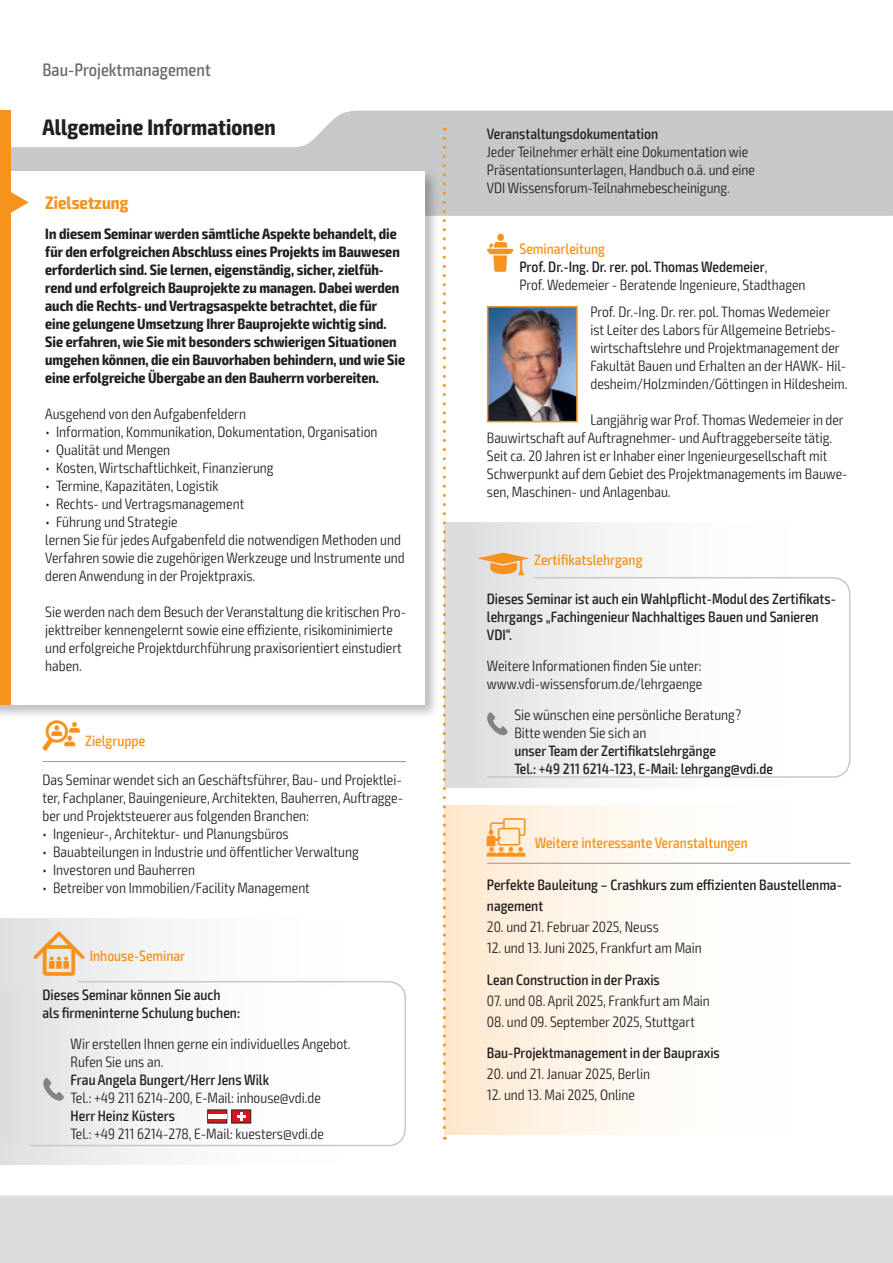
<style>
.page{position:relative;width:893px;height:1263px;background:#fff}
.page>*{position:absolute;margin:0;border:0;box-sizing:border-box;transform-origin:0 0}
.t1{font:700 condensed 22.5px "Exo 2";letter-spacing:.005em;color:#231f20}
.t2{font:500 condensed 18px "Exo 2";color:#6c6d70}
.t3{font:700 condensed 18px "Exo 2";color:#f7931d}
.t4{font:300 condensed 15px/18px "Exo 2";color:#231f20}
.t5{font:700 condensed 15px/18px "Exo 2";color:#231f20}
.t6{font:500 condensed 15px/18px "Exo 2";color:#231f20}
.t7{font:500 condensed 15px "Exo 2";color:#f7931d}
.s1{font-family:"VDI Iconset S4 A Regular";font-weight:400;font-stretch:normal}
.s2{font-family:"VDI Iconset S4 A Regular";font-weight:400;font-stretch:normal;font-size:15.45px}
.s3{font-family:"VDI Iconset S4 A Regular";font-weight:400;font-stretch:normal;color:#f7931d}
.s4{font-weight:500;color:#f7931d}
.s5{font-weight:500}
.s6{font-family:"VDI Iconset S4 A Regular";font-weight:400;font-stretch:normal;font-size:19.5px}
</style>
<div class="page">
<div style="left:0;top:1195px;width:893px;height:68px;background:#dcdddf"></div>
<svg style="left:11px;top:111px;width:881px;height:105px;fill:#c7c8ca"></svg>
<hr style="left:892px;top:111px;width:1px;height:105px;background:#f7931d">
<div style="left:0;top:111px;width:11px;height:63px;background:#f7931d"></div>
<div style="left:444px;top:806px;width:406px;height:328px;background:linear-gradient(to right,#feebd5,#feffff)"></div>
<hr style="left:487px;top:863px;width:363px;height:1px;background:#939598">
<hr style="left:43px;top:761px;width:363px;height:1px;background:#939598">
<div style="left:0;top:168px;width:440px;height:552px;background:#231f20;opacity:.3"></div>
<div style="left:0;top:171px;width:424px;height:534px;background:#fff"></div>
<div style="left:0;top:171px;width:11px;height:534px;background:#f7931d"></div>
<svg style="left:11px;top:192px;width:18px;height:21px"></svg>
<img style="left:490px;top:309px;width:85px;height:110px">
<div style="left:487px;top:306px;width:91px;height:116px;border:2px solid #f7931d"></div>
<div style="left:0;top:918px;width:406px;height:247px;background:linear-gradient(to right,#e4e5e7,#fff)"></div>
<svg style="left:29px;top:980px;width:377px;height:167px"></svg>
<div style="left:0;top:990px;width:383px;height:152px;background:linear-gradient(to right,#e2e3e5,#fff)"></div>
<svg style="left:207px;top:1109px;width:44px;height:14px"></svg>
<hr style="left:208px;top:1114px;width:19px;height:4px;background:#fff">
<svg style="left:43px;top:1078px;width:21px;height:23px"></svg>
<div style="left:444px;top:522px;width:406px;height:265px;background:linear-gradient(to right,#dfe0e2,#fff)"></div>
<svg style="left:486px;top:576px;width:365px;height:202px"></svg>
<div style="left:444px;top:582px;width:394px;height:192px;background:linear-gradient(to right,#dfe0e2,#fff)"></div>
<svg style="left:487px;top:712px;width:21px;height:24px"></svg>
<svg style="left:443px;top:138px;width:3px;height:1002px"></svg>
<p class="t2" style="left:43px;top:59px;width:170px">Bau-Projektmanagement</p>
<h1 class="t1" style="left:43px;top:113px;width:235px">Allgemeine Informationen</h1>
<p class="t6" style="left:487px;top:125px;width:173px">Veranstaltungsdokumentation</p>
<p class="t4" style="left:487px;top:143px;width:270px">Jeder Teilnehmer erhält eine Dokumentation wie<br>Präsentationsunterlagen, Handbuch o.ä. und eine<br>VDI Wissensforum-Teilnahmebescheinigung.</p>
<p class="t3" style="left:45px;top:192px;width:85px">Zielsetzung</p>
<p class="t5" style="left:45px;top:225px;width:361px">In diesem Seminar werden sämtliche Aspekte behandelt, die für den erfolgreichen Abschluss eines Projekts im Bauwesen erforderlich sind. Sie lernen, eigenständig, sicher, zielfüh&shy;rend und erfolgreich Bauprojekte zu managen. Dabei werden auch die Rechts- und Vertragsaspekte betrachtet, die für eine gelungene Umsetzung Ihrer Bauprojekte wichtig sind.<br>Sie erfahren, wie Sie mit besonders schwierigen Situationen umgehen können, die ein Bauvorhaben behindern, und wie Sie eine erfolgreiche Übergabe an den Bauherrn vorbereiten.</p>
<p class="t4" style="left:45px;top:405px;width:202px">Ausgehend von den Aufgabenfeldern</p>
<p class="t4" style="left:45px;top:423px;width:334px">• Information, Kommunikation, Dokumentation, Organisation</p>
<p class="t4" style="left:45px;top:441px;width:126px">• Qualität und Mengen</p>
<p class="t4" style="left:45px;top:459px;width:230px">• Kosten, Wirtschaftlichkeit, Finanzierung</p>
<p class="t4" style="left:45px;top:477px;width:175px">• Termine, Kapazitäten, Logistik</p>
<p class="t4" style="left:45px;top:495px;width:200px">• Rechts- und Vertragsmanagement</p>
<p class="t4" style="left:45px;top:513px;width:361px">• Führung und Strategie<br>lernen Sie für jedes Aufgabenfeld die notwendigen Methoden und Verfahren sowie die zugehörigen Werkzeuge und Instrumente und deren Anwendung in der Projektpraxis.</p>
<p class="t4" style="left:45px;top:603px;width:362px">Sie werden nach dem Besuch der Veranstaltung die kritischen Pro&shy;jekttreiber kennengelernt sowie eine effiziente, risikominimierte und erfolgreiche Projektdurchführung praxisorientiert einstudiert haben.</p>
<p class="t7" style="left:43px;top:732px;width:104px"><span class="s1">Z</span> Zielgruppe</p>
<p class="t4" style="left:43px;top:771px;width:362px;text-align:justify">Das Seminar wendet sich an Geschäftsführer, Bau- und Projektlei&shy;ter, Fachplaner, Bauingenieure, Architekten, Bauherren, Auftragge&shy;ber und Projektsteuerer aus folgenden Branchen:</p>
<p class="t4" style="left:43px;top:825px;width:248px">• Ingenieur-, Architektur- und Planungsbüros</p>
<p class="t4" style="left:43px;top:843px;width:318px">• Bauabteilungen in Industrie und öffentlicher Verwaltung</p>
<p class="t4" style="left:43px;top:861px;width:154px">• Investoren und Bauherren</p>
<p class="t4" style="left:43px;top:879px;width:269px">• Betreiber von Immobilien/Facility Management</p>
<p class="t7" style="left:33px;top:947px;width:153px"><span class="s2">I</span> Inhouse-Seminar</p>
<p class="t6" style="left:43px;top:986px;width:199px">Dieses Seminar können Sie auch als firmeninterne Schulung buchen:</p>
<p class="t4" style="left:71px;top:1035px;width:282px">Wir erstellen Ihnen gerne ein individuelles Angebot.<br>Rufen Sie uns an.</p>
<p class="t6" style="left:71px;top:1071px;width:200px">Frau Angela Bungert/Herr Jens Wilk</p>
<p class="t4" style="left:71px;top:1089px;width:252px">Tel.: +49 211 6214-200, E-Mail: inhouse@vdi.de</p>
<p class="t6" style="left:71px;top:1107px;width:106px">Herr Heinz Küsters</p>
<p class="t4" style="left:71px;top:1125px;width:255px">Tel.: +49 211 6214-278, E-Mail: kuesters@vdi.de</p>
<p class="t4" style="left:519px;top:240px;width:288px;text-indent:-33px"><span class="s3">L</span> <span class="s4">Seminarleitung<br></span><span class="s5">Prof. Dr.-Ing. Dr. rer. pol. Thomas Wedemeier</span>,<br>Prof. Wedemeier - Beratende Ingenieure, Stadthagen</p>
<p class="t4" style="left:590px;top:303px;width:259px">Prof. Dr.-Ing. Dr. rer. pol. Thomas Wedemeier ist Leiter des Labors für Allgemeine Betriebs&shy;wirtschaftslehre und Projektmanagement der Fakultät Bauen und Erhalten an der HAWK- Hil&shy;desheim/Holzminden/Göttingen in Hildesheim.</p>
<p class="t4" style="left:487px;top:411px;width:362px;text-indent:104px">Langjährig war Prof. Thomas Wedemeier in der Bauwirtschaft auf Auftragnehmer- und Auftraggeberseite tätig.<br>Seit ca. 20 Jahren ist er Inhaber einer Ingenieurgesellschaft mit Schwerpunkt auf dem Gebiet des Projektmanagements im Bauwe&shy;sen, Maschinen- und Anlagenbau.</p>
<p class="t7" style="left:478px;top:551px;width:166px"><span class="s1">z</span> Zertifikatslehrgang</p>
<p class="t6" style="left:487px;top:590px;width:350px">Dieses Seminar ist auch ein Wahlpflicht-Modul des Zertifikats&shy;lehrgangs „Fachingenieur Nachhaltiges Bauen und Sanieren<br>VDI“.</p>
<p class="t4" style="left:487px;top:657px;width:217px">Weitere Informationen finden Sie unter: www.vdi-wissensforum.de/lehrgaenge</p>
<p class="t4" style="left:514px;top:706px;width:228px">Sie wünschen eine persönliche Beratung?<br>Bitte wenden Sie sich an</p>
<p class="t6" style="left:514px;top:742px;width:260px">unser Team der Zertifikatslehrgänge<br>Tel.: +49 211 6214-123, E-Mail: lehrgang@vdi.de</p>
<p class="t7" style="left:487px;top:834px;width:263px"><span class="s6">W</span> Weitere interessante Veranstaltungen</p>
<p class="t6" style="left:487px;top:875px;width:357px;line-height:21px">Perfekte Bauleitung – Crashkurs zum effizienten Baustellenma&shy;nagement</p>
<p class="t4" style="left:487px;top:918px;width:173px">20. und 21. Februar 2025, Neuss</p>
<p class="t4" style="left:487px;top:939px;width:216px">12. und 13. Juni 2025, Frankfurt am Main</p>
<p class="t6" style="left:487px;top:971px;width:174px">Lean Construction in der Praxis</p>
<p class="t4" style="left:487px;top:992px;width:225px">07. und 08. April 2025, Frankfurt am Main</p>
<p class="t4" style="left:487px;top:1013px;width:210px">08. und 09. September 2025, Stuttgart</p>
<p class="t6" style="left:487px;top:1044px;width:234px">Bau-Projektmanagement in der Baupraxis</p>
<p class="t4" style="left:487px;top:1065px;width:165px">20. und 21. Januar 2025, Berlin</p>
<p class="t4" style="left:487px;top:1086px;width:150px">12. und 13. Mai 2025, Online</p>
</div>
